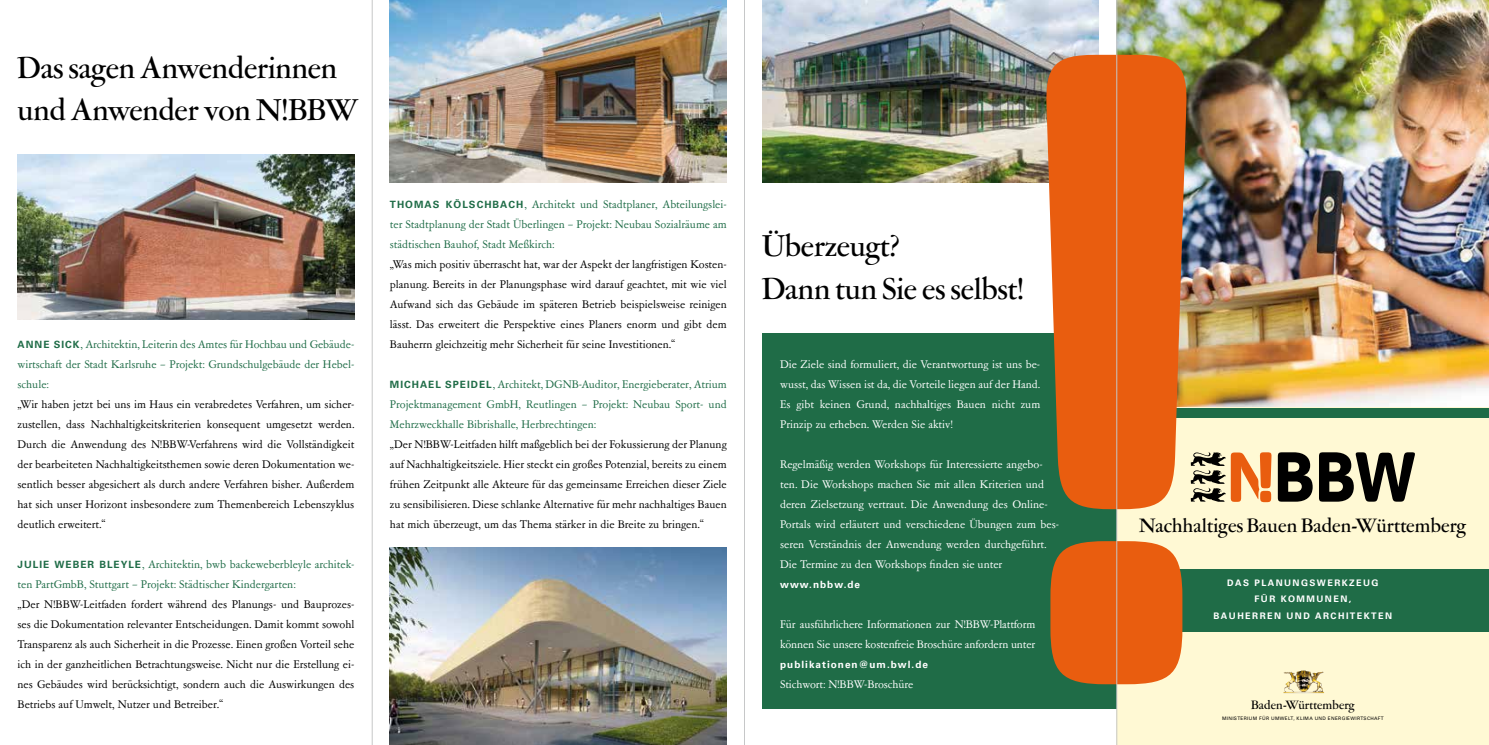
<style>
.page{position:relative;width:1489px;height:745px;background:#fff}
.page>*{position:absolute;margin:0;border:0;box-sizing:border-box;transform-origin:0 0}
.t1{font:500 33.75px/42.5px "Garamont Amst SH";color:#000}
.t2{font:500 21.75px "Garamont Amst SH";letter-spacing:.01em;color:#000}
.t3{font:500 13.62px "Garamont Amst SH";letter-spacing:.015em;color:#000}
.t4{font:12.5px/20px "Garamont Amst SB";color:#000;text-align:justify}
.t5{font:12.5px/20px "Garamont Amst SB";color:#fff}
.t6{font:12.5px/20px "Garamont Amst SB";color:#1f6c47;text-align:justify}
.t7{font:700 10px "Univers";letter-spacing:.1em;color:#fff}
.t8{font:700 9px/16.5px "Univers";letter-spacing:.16em;color:#fff;text-align:center}
.t9{font:4.75px "Univers";letter-spacing:.065em;color:#000}
.s1{font-family:"Univers";font-weight:700;font-size:10px}
</style>
<div class="page">
<img style="left:1117px;top:0;width:371px;height:407px">
<div style="left:1116px;top:407px;width:372px;height:337px;background:#fff9d4"></div>
<div style="left:762px;top:333px;width:354px;height:375px;background:#1f6c47"></div>
<div style="left:1116px;top:407px;width:372px;height:10px;background:#1f6c47"></div>
<div style="left:1116px;top:568px;width:372px;height:63px;background:#1f6c47"></div>
<img style="left:390px;top:0;width:336px;height:183px">
<img style="left:762px;top:0;width:336px;height:183px">
<img style="left:390px;top:547px;width:336px;height:197px">
<img style="left:18px;top:154px;width:336px;height:165px">
<svg style="left:1277px;top:452px;width:35px;height:49px"></svg>
<svg style="left:1319px;top:452px;width:96px;height:49px"></svg>
<svg style="left:1190px;top:452px;width:81px;height:50px"></svg>
<svg style="left:1117px;top:55px;width:70px;height:628px;background:#e86f28"></svg>
<svg style="left:1044px;top:55px;width:72px;height:628px;fill:#e95d0f"></svg>
<img style="left:1283px;top:671px;width:18px;height:19px">
<hr style="left:1116px;top:0;width:1px;height:744px;background:#c6c7c8">
<hr style="left:744px;top:0;width:1px;height:744px;background:#c6c7c8">
<hr style="left:372px;top:0;width:1px;height:744px;background:#c6c7c8">
<h1 class="t1" style="left:18px;top:48px;width:342px">Das sagen Anwenderinnen und Anwender von N!BBW</h1>
<p class="t6" style="left:390px;top:194px;width:338px"><span class="s1">THOMAS KÖLSCHBACH</span>, Architekt und Stadtplaner, Abteilungslei&shy;ter Stadtplanung der Stadt Überlingen – Projekt: Neubau Sozialräume am städtischen Bauhof, Stadt Meßkirch:</p>
<p class="t4" style="left:390px;top:254px;width:338px">„Was mich positiv überrascht hat, war der Aspekt der langfristigen Kosten&shy;planung. Bereits in der Planungsphase wird darauf geachtet, mit wie viel Aufwand sich das Gebäude im späteren Betrieb beispielsweise reinigen lässt. Das erweitert die Perspektive eines Planers enorm und gibt dem</p>
<p class="t6" style="left:18px;top:334px;width:337px"><span class="s1">ANNE S ICK</span> , Architektin, Leiterin des Amtes für Hochbau und Gebäude-</p>
<p class="t4" style="left:390px;top:334px;width:287px">Bauherrn gleichzeitig mehr Sicherheit für seine Investitionen.“</p>
<p class="t6" style="left:18px;top:354px;width:338px">wirtschaft der Stadt Karlsruhe – Projekt: Grundschulgebäude der Hebel&shy;schule:</p>
<p class="t4" style="left:18px;top:394px;width:338px">„Wir haben jetzt bei uns im Haus ein verabredetes Verfahren, um sicher&shy;zustellen, dass Nachhaltigkeitskriterien konsequent umgesetzt werden.<br>Durch die Anwendung des N!BBW-Verfahrens wird die Vollständigkeit der bearbeiteten Nachhaltigkeitsthemen sowie deren Dokumentation we&shy;sentlich besser abgesichert als durch andere Verfahren bisher. Außerdem hat sich unser Horizont insbesondere zum Themenbereich Lebenszyklus deutlich erweitert.“</p>
<p class="t6" style="left:18px;top:554px;width:338px"><span class="s1">JULIE WEBER B LEYLE</span>, Architektin, bwb backeweberbleyle architek&shy;ten PartGmbB, Stuttgart – Projekt: Städtischer Kindergarten:</p>
<p class="t4" style="left:18px;top:594px;width:338px">„Der N!BBW-Leitfaden fordert während des Planungs- und Bauprozes&shy;ses die Dokumentation relevanter Entscheidungen. Damit kommt sowohl Transparenz als auch Sicherheit in die Prozesse. Einen großen Vorteil sehe ich in der ganzheitlichen Betrachtungsweise. Nicht nur die Erstellung ei&shy;nes Gebäudes wird berücksichtigt, sondern auch die Auswirkungen des Betriebs auf Umwelt, Nutzer und Betreiber.“</p>
<p class="t6" style="left:390px;top:374px;width:338px"><span class="s1">M ICHAEL S PEIDEL</span>, Architekt, DGNB-Auditor, Energieberater, Atrium Projektmanagement GmbH, Reutlingen – Projekt: Neubau Sport- und Mehrzweckhalle Bibrishalle, Herbrechtingen:</p>
<p class="t4" style="left:390px;top:434px;width:338px">„Der N!BBW-Leitfaden hilft maßgeblich bei der Fokussierung der Planung auf Nachhaltigkeitsziele. Hier steckt ein großes Potenzial, bereits zu einem frühen Zeitpunkt alle Akteure für das gemeinsame Erreichen dieser Ziele zu sensibilisieren. Diese schlanke Alternative für mehr nachhaltiges Bauen hat mich überzeugt, um das Thema stärker in die Breite zu bringen.“</p>
<h1 class="t1" style="left:762px;top:226px;width:263px">Überzeugt?<br>Dann tun Sie es selbst!</h1>
<p class="t5" style="left:780px;top:354px;width:261px;text-align:justify">Die Ziele sind formuliert, die Verantwortung ist uns be&shy;wusst, das Wissen ist da, die Vorteile liegen auf der Hand.<br>Es gibt keinen Grund, nachhaltiges Bauen nicht zum Prinzip zu erheben. Werden Sie aktiv!</p>
<p class="t5" style="left:780px;top:454px;width:280px">Regelmäßig werden Workshops für Interessierte angebo&shy;ten. Die Workshops machen Sie mit allen Kriterien und deren Zielsetzung vertraut. Die Anwendung des Online-Portals wird erläutert und verschiedene Übungen zum bes&shy;seren Verständnis der Anwendung werden durchgeführt.<br>Die Termine zu den Workshops finden sie unter</p>
<p class="t7" style="left:780px;top:578px;width:82px">WWW.NBBW.DE</p>
<p class="t5" style="left:780px;top:614px;width:257px">Für ausführlichere Informationen zur N!BBW-Plattform können Sie unsere kostenfreie Broschüre anfordern unter</p>
<p class="t7" style="left:780px;top:658px;width:149px">PUBLIKATIONEN@UM.BWL.DE</p>
<p class="t5" style="left:780px;top:674px;width:135px">Stichwort: N!BBW-Broschüre</p>
<h2 class="t2" style="left:1139px;top:514px;width:328px">Nachhaltiges Bauen Baden-Württemberg</h2>
<p class="t8" style="left:1213px;top:574px;width:180px">D AS PLANUNGSWERKZEUG<br>FÜR KOMMUNEN,<br>BAUHERREN UND ARCHIT EKT EN</p>
<p class="t3" style="left:1250px;top:697px;width:105px">Baden-Württemberg</p>
<p class="t9" style="left:1221px;top:714px;width:163px">MINISTERIUM FÜR UMWELT, KLIMA UND ENERGIEWIRTSCHAFT</p>
</div>
